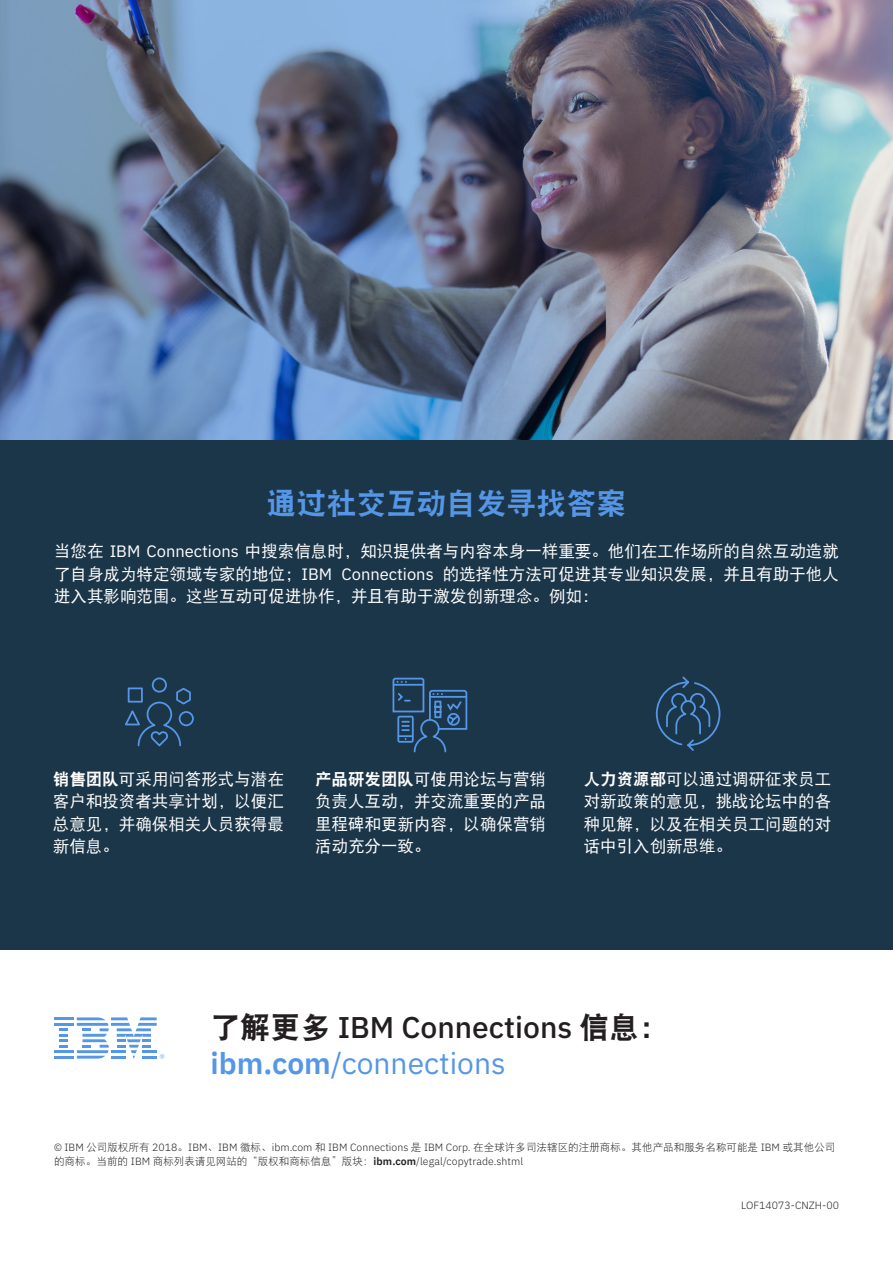
<style>
.page{position:relative;width:893px;height:1263px;background:#fff}
.page>*{position:absolute;margin:0;border:0;box-sizing:border-box;transform-origin:0 0}
.t1{font:500 30px "IBM Plex Sans";color:#231f20}
.t2{font:30px "IBM Plex Sans";color:#5596e6}
.t3{font:30px "DF Hei W9";color:#5596e6}
.t4{font:16.5px/22.5px "DF Hei W5";color:#fff;text-align:justify}
.t5{font:10.5px/13.5px "DF Hei W3";color:#231f20}
.t6{font:300 10.5px "IBM Plex Sans";color:#231f20}
.s1{font-family:"IBM Plex Sans"}
.s2{font-family:"DF Hei W9"}
.s3{font-family:"DF Hei W9";font-weight:400}
.s4{font-weight:600}
.s5{font-family:"IBM Plex Sans";font-weight:300}
.s6{font-family:"IBM Plex Sans";font-weight:600}
</style>
<div class="page">
<img style="left:0;top:0;width:893px;height:440px">
<hr style="left:54px;top:1017px;width:20px;height:3px;background:#5596e6">
<hr style="left:54px;top:1023px;width:20px;height:3px;background:#5596e6">
<hr style="left:54px;top:1050px;width:20px;height:3px;background:#5596e6">
<svg style="left:60px;top:1028px;width:8px;height:20px"></svg>
<hr style="left:54px;top:1056px;width:20px;height:2px;background:#5596e6">
<svg style="left:77px;top:1017px;width:87px;height:42px"></svg>
<div style="left:0;top:440px;width:893px;height:510px;background:#1c3649"></div>
<svg style="left:125px;top:677px;width:69px;height:70px"></svg>
<svg style="left:392px;top:677px;width:76px;height:76px"></svg>
<svg style="left:655px;top:676px;width:66px;height:75px"></svg>
<p class="t3" style="left:266px;top:488px;width:362px">通过社交互动自发寻找答案</p>
<p class="t4" style="left:54px;top:540px;width:786px">当您在 <span class="s1">IBM Connections</span> 中搜索信息时，知识提供者与内容本身一样重要。他们在工作场所的自然互动造就了自身成为特定领域专家的地位；<span class="s1">IBM Connections</span> 的选择性方法可促进其专业知识发展，并且有助于他人进入其影响范围。这些互动可促进协作，并且有助于激发创新理念。例如：</p>
<p class="t4" style="left:53px;top:767px;width:233px"><span class="s2">销售团队</span>可采用问答形式与潜在客户和投资者共享计划，以便汇总意见，并确保相关人员获得最新信息。</p>
<p class="t4" style="left:315px;top:767px;width:233px"><span class="s2">产品研发团队</span>可使用论坛与营销负责人互动，并交流重要的产品里程碑和更新内容，以确保营销活动充分一致。</p>
<p class="t4" style="left:584px;top:767px;width:249px"><span class="s2">人力资源部</span>可以通过调研征求员工对新政策的意见，挑战论坛中的各种见解，以及在相关员工问题的对话中引入创新思维。</p>
<p class="t1" style="left:211px;top:1004px;width:460px"><span class="s3">了解更多</span> IBM Connections <span class="s3">信息：</span></p>
<p class="t2" style="left:211px;top:1040px;width:297px"><span class="s4">ibm.com</span>/connections</p>
<p class="t5" style="left:54px;top:1141px;width:783px"><span class="s5">© IBM</span> 公司版权所有 <span class="s5">2018</span>。<span class="s5">IBM</span>、<span class="s5">IBM</span> 徽标、<span class="s5">ibm.com</span> 和 <span class="s5">IBM Connections</span> 是 <span class="s5">IBM Corp.</span> 在全球许多司法辖区的注册商标。其他产品和服务名称可能是 <span class="s5">IBM</span> 或其他公司的商标。当前的 <span class="s5">IBM</span> 商标列表请见网站的“版权和商标信息”版块：<span class="s6">ibm.com</span><span class="s5">/legal/copytrade.shtml</span></p>
<p class="t6" style="left:741px;top:1197px;width:99px">LOF14073-CNZH-00</p>
</div>
